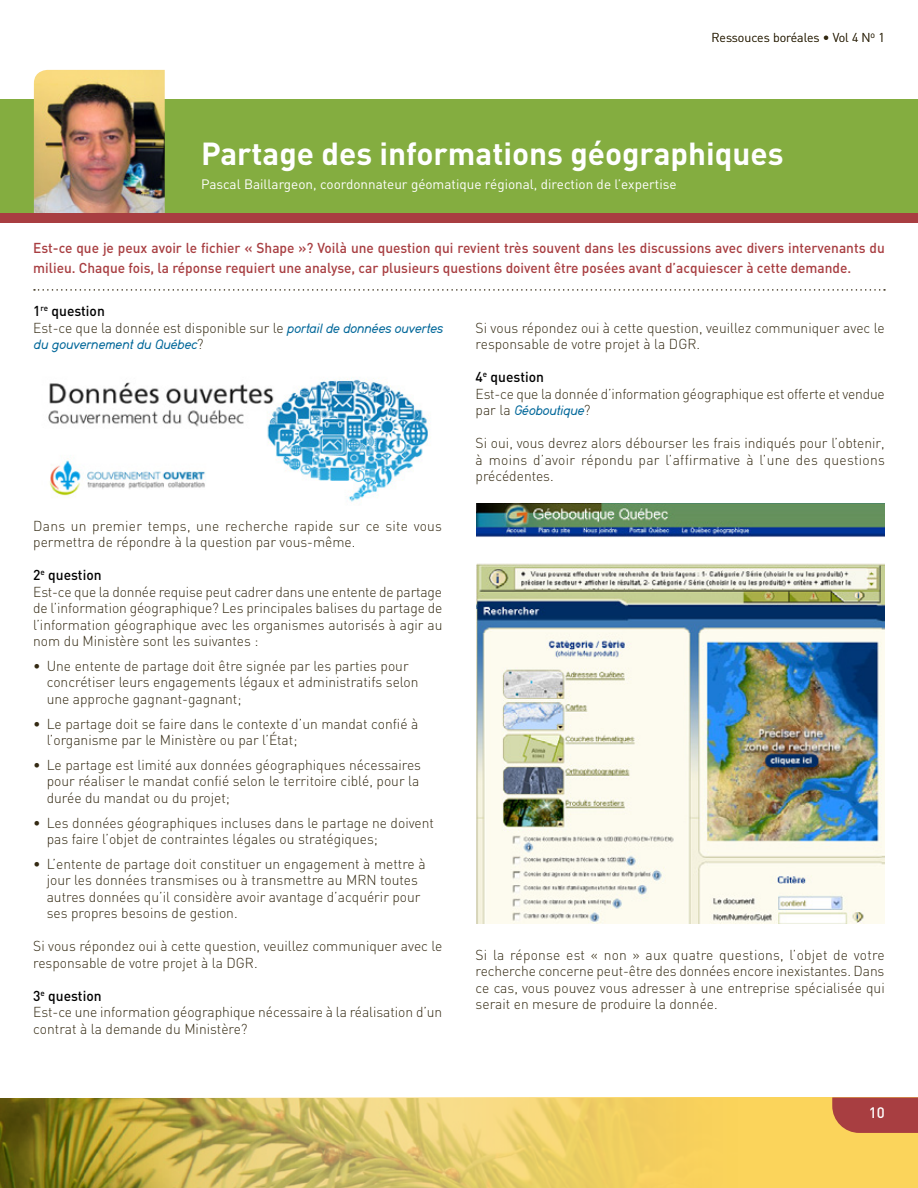
<style>
.page{position:relative;width:918px;height:1188px;background:#fff}
.page>*{position:absolute;margin:0;border:0;box-sizing:border-box;transform-origin:0 0}
.t1{font:700 31.5px "DIN";color:#fff}
.t2{font:500 15px "DIN";color:#fff}
.t3{font:300 14.25px/16.5px "DIN";color:#342a13}
.t4{font:500 14.25px/19.5px "DIN";color:#a83e41;scale:.96 1}
.t5{font:14.25px "Din 16 Itl";color:#006799}
.t6{font:13.5px "DIN";color:#fff}
.t7{font:300 12.75px "DIN";color:#342a13}
.s1{font-weight:500;color:#000}
.s2{font-family:"Din 16 Itl";font-weight:400;color:#006799}
.s3{font-family:"DIN";font-weight:300;color:#342a13}
</style>
<div class="page">
<div style="left:0;top:99px;width:918px;height:119px;background:#84ad40"></div>
<img style="left:34px;top:70px;width:131px;height:144px">
<div style="left:0;top:214px;width:918px;height:9px;background:#a83e41"></div>
<svg style="left:0;top:1097px;width:918px;height:91px;background:#d7bd59"></svg>
<svg style="left:832px;top:1097px;width:86px;height:36px;background:#ad4842"></svg>
<svg style="left:34px;top:289px;width:851px;height:2px"></svg>
<img style="left:48px;top:377px;width:382px;height:125px">
<img style="left:476px;top:503px;width:409px;height:420px">
<p class="t7" style="left:711px;top:30px;width:175px">Ressouces boréales • Vol 4 N <sup>o</sup> 1</p>
<h1 class="t1" style="left:201px;top:133px;width:584px">Partage des informations géographiques</h1>
<p class="t6" style="left:201px;top:176px;width:477px">Pascal Baillargeon, coordonnateur géomatique régional, direction de l’expertise</p>
<p class="t4" style="left:33px;top:238px;width:889px">Est-ce que je peux avoir le fichier « Shape »? Voilà une question qui revient très souvent dans les discussions avec divers intervenants du milieu. Chaque fois, la réponse requiert une analyse, car plusieurs questions doivent être posées avant d’acquiescer à cette demande.</p>
<p class="t3" style="left:33px;top:303px;width:411px"><span class="s1">1</span><sup>re</sup> <span class="s1">question<br></span>Est-ce que la donnée est disponible sur le <span class="s2">portail de données ouvertes</span></p>
<p class="t5" style="left:33px;top:337px;width:172px">du gouvernement du Québec<span class="s3">?</span></p>
<p class="t3" style="left:476px;top:319px;width:411px">Si vous répondez oui à cette question, veuillez communiquer avec le responsable de votre projet à la DGR.</p>
<p class="t3" style="left:476px;top:369px;width:411px"><span class="s1">4</span><sup>e</sup> <span class="s1">question<br></span>Est-ce que la donnée d’information géographique est offerte et vendue</p>
<p class="t5" style="left:476px;top:403px;width:117px"><span class="s3">par la</span> Géoboutique<span class="s3">?</span></p>
<p class="t3" style="left:476px;top:435px;width:411px;text-align:justify">Si oui, vous devrez alors débourser les frais indiqués pour l’obtenir, à moins d’avoir répondu par l’affirmative à l’une des questions précédentes.</p>
<p class="t3" style="left:33px;top:517px;width:410px">Dans un premier temps, une recherche rapide sur ce site vous permettra de répondre à la question par vous-même.</p>
<p class="t3" style="left:33px;top:567px;width:411px"><span class="s1">2</span><sup>e</sup> <span class="s1">question<br></span>Est-ce que la donnée requise peut cadrer dans une entente de partage de l’information géographique? Les principales balises du partage de l’information géographique avec les organismes autorisés à agir au nom du Ministère sont les suivantes :</p>
<p class="t3" style="left:47px;top:657px;width:373px;text-indent:-14px">• Une entente de partage doit être signée par les parties pour concrétiser leurs engagements légaux et administratifs selon une approche gagnant-gagnant;</p>
<p class="t3" style="left:47px;top:715px;width:373px;text-indent:-14px">• Le partage doit se faire dans le contexte d’un mandat confié à l’organisme par le Ministère ou par l’État;</p>
<p class="t3" style="left:47px;top:756px;width:376px;text-align:justify;text-indent:-14px">• Le partage est limité aux données géographiques nécessaires pour réaliser le mandat confié selon le territoire ciblé, pour la durée du mandat ou du projet;</p>
<p class="t3" style="left:47px;top:814px;width:389px;text-indent:-14px">• Les données géographiques incluses dans le partage ne doivent pas faire l’objet de contraintes légales ou stratégiques;</p>
<p class="t3" style="left:47px;top:855px;width:380px;text-indent:-14px">• L’entente de partage doit constituer un engagement à mettre à jour les données transmises ou à transmettre au MRN toutes autres données qu’il considère avoir avantage d’acquérir pour ses propres besoins de gestion.</p>
<p class="t3" style="left:33px;top:938px;width:411px">Si vous répondez oui à cette question, veuillez communiquer avec le responsable de votre projet à la DGR.</p>
<p class="t3" style="left:33px;top:987px;width:411px"><span class="s1">3</span><sup>e</sup> <span class="s1">question<br></span>Est-ce une information géographique nécessaire à la réalisation d’un contrat à la demande du Ministère?</p>
<p class="t3" style="left:476px;top:946px;width:411px;text-align:justify">Si la réponse est « non » aux quatre questions, l’objet de votre recherche concerne peut-être des données encore inexistantes. Dans ce cas, vous pouvez vous adresser à une entreprise spécialisée qui serait en mesure de produire la donnée.</p>
<p class="t2" style="left:869px;top:1103px;width:17px">10</p>
</div>
